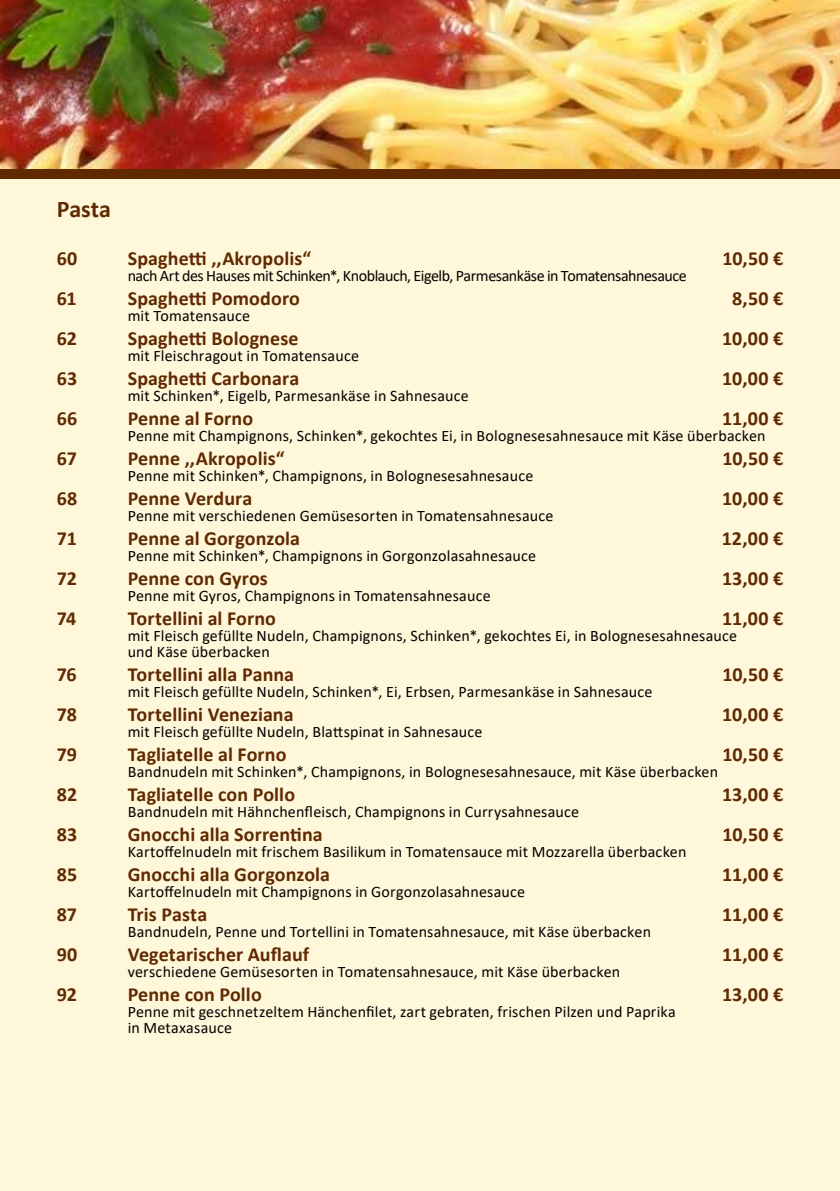
<style>
.page{position:relative;width:840px;height:1191px;background:#fff}
.page>*{position:absolute;margin:0;border:0;box-sizing:border-box;transform-origin:0 0}
.t1{font:700 24px "Calibri";color:#602900}
.t2{font:700 20px "Calibri";letter-spacing:.005em;color:#602900}
.t3{font:16px/16px "Calibri";letter-spacing:.01em;color:#000}
.t4{font:16px "Calibri";letter-spacing:-.03em;color:#000}
</style>
<div class="page">
<div style="left:0;top:0;width:839px;height:1191px;background:#fff7d9"></div>
<img style="left:0;top:0;width:839px;height:169px">
<div style="left:0;top:169px;width:839px;height:10px;background:#602900"></div>
<h1 class="t1" style="left:57px;top:192px;width:56px">Pasta</h1>
<p class="t2" style="left:57px;top:244px;width:22px">60</p>
<p class="t2" style="left:128px;top:244px;width:185px">Spaghetti ,,Akropolis“</p>
<p class="t2" style="left:722px;top:244px;width:62px">10,50 €</p>
<p class="t4" style="left:128px;top:264px;width:560px">nach Art des Hauses mit Schinken*, Knoblauch, Eigelb, Parmesankäse in Tomatensahnesauce</p>
<p class="t2" style="left:57px;top:284px;width:21px">61</p>
<p class="t2" style="left:128px;top:284px;width:174px">Spaghetti Pomodoro</p>
<p class="t2" style="left:731px;top:284px;width:53px">8,50 €</p>
<p class="t3" style="left:128px;top:307px;width:124px">mit Tomatensauce</p>
<p class="t2" style="left:57px;top:324px;width:22px">62</p>
<p class="t2" style="left:128px;top:324px;width:172px">Spaghetti Bolognese</p>
<p class="t2" style="left:721px;top:324px;width:62px">10,00 €</p>
<p class="t3" style="left:128px;top:347px;width:233px">mit Fleischragout in Tomatensauce</p>
<p class="t2" style="left:57px;top:364px;width:22px">63</p>
<p class="t2" style="left:128px;top:364px;width:173px">Spaghetti Carbonara</p>
<p class="t2" style="left:721px;top:364px;width:62px">10,00 €</p>
<p class="t3" style="left:128px;top:387px;width:342px">mit Schinken*, Eigelb, Parmesankäse in Sahnesauce</p>
<p class="t2" style="left:57px;top:404px;width:22px">66</p>
<p class="t2" style="left:128px;top:404px;width:127px">Penne al Forno</p>
<p class="t2" style="left:721px;top:404px;width:62px">11,00 €</p>
<p class="t3" style="left:128px;top:427px;width:639px">Penne mit Champignons, Schinken*, gekochtes Ei, in Bolognesesahnesauce mit Käse überbacken</p>
<p class="t2" style="left:57px;top:444px;width:22px">67</p>
<p class="t2" style="left:128px;top:444px;width:158px">Penne ,,Akropolis“</p>
<p class="t2" style="left:722px;top:444px;width:62px">10,50 €</p>
<p class="t3" style="left:128px;top:467px;width:407px">Penne mit Schinken*, Champignons, in Bolognesesahnesauce</p>
<p class="t2" style="left:57px;top:484px;width:22px">68</p>
<p class="t2" style="left:128px;top:484px;width:126px">Penne Verdura</p>
<p class="t2" style="left:721px;top:484px;width:62px">10,00 €</p>
<p class="t3" style="left:128px;top:507px;width:427px">Penne mit verschiedenen Gemüsesorten in Tomatensahnesauce</p>
<p class="t2" style="left:57px;top:524px;width:22px">71</p>
<p class="t2" style="left:128px;top:524px;width:174px">Penne al Gorgonzola</p>
<p class="t2" style="left:721px;top:524px;width:63px">12,00 €</p>
<p class="t3" style="left:128px;top:547px;width:409px">Penne mit Schinken*, Champignons in Gorgonzolasahnesauce</p>
<p class="t2" style="left:57px;top:564px;width:22px">72</p>
<p class="t2" style="left:128px;top:564px;width:142px">Penne con Gyros</p>
<p class="t2" style="left:721px;top:564px;width:63px">13,00 €</p>
<p class="t3" style="left:128px;top:587px;width:364px">Penne mit Gyros, Champignons in Tomatensahnesauce</p>
<p class="t2" style="left:57px;top:604px;width:21px">74</p>
<p class="t2" style="left:128px;top:604px;width:150px">Tortellini al Forno</p>
<p class="t2" style="left:721px;top:604px;width:62px">11,00 €</p>
<p class="t3" style="left:128px;top:627px;width:610px">mit Fleisch gefüllte Nudeln, Champignons, Schinken*, gekochtes Ei, in Bolognesesahnesauce und Käse überbacken</p>
<p class="t2" style="left:57px;top:660px;width:21px">76</p>
<p class="t2" style="left:128px;top:660px;width:168px">Tortellini alla Panna</p>
<p class="t2" style="left:722px;top:660px;width:62px">10,50 €</p>
<p class="t3" style="left:128px;top:683px;width:526px">mit Fleisch gefüllte Nudeln, Schinken*, Ei, Erbsen, Parmesankäse in Sahnesauce</p>
<p class="t2" style="left:57px;top:700px;width:22px">78</p>
<p class="t2" style="left:128px;top:700px;width:167px">Tortellini Veneziana</p>
<p class="t2" style="left:721px;top:700px;width:62px">10,00 €</p>
<p class="t3" style="left:128px;top:723px;width:356px">mit Fleisch gefüllte Nudeln, Blattspinat in Sahnesauce</p>
<p class="t2" style="left:57px;top:740px;width:22px">79</p>
<p class="t2" style="left:128px;top:740px;width:160px">Tagliatelle al Forno</p>
<p class="t2" style="left:722px;top:740px;width:62px">10,50 €</p>
<p class="t3" style="left:128px;top:763px;width:591px">Bandnudeln mit Schinken*, Champignons, in Bolognesesahnesauce, mit Käse überbacken</p>
<p class="t2" style="left:57px;top:780px;width:22px">82</p>
<p class="t2" style="left:128px;top:780px;width:169px">Tagliatelle con Pollo</p>
<p class="t2" style="left:721px;top:780px;width:63px">13,00 €</p>
<p class="t3" style="left:128px;top:803px;width:453px">Bandnudeln mit Hähnchenfleisch, Champignons in Currysahnesauce</p>
<p class="t2" style="left:57px;top:820px;width:22px">83</p>
<p class="t2" style="left:128px;top:820px;width:196px">Gnocchi alla Sorrentina</p>
<p class="t2" style="left:722px;top:820px;width:62px">10,50 €</p>
<p class="t3" style="left:128px;top:843px;width:560px">Kartoffelnudeln mit frischem Basilikum in Tomatensauce mit Mozzarella überbacken</p>
<p class="t2" style="left:57px;top:860px;width:22px">85</p>
<p class="t2" style="left:128px;top:860px;width:204px">Gnocchi alla Gorgonzola</p>
<p class="t2" style="left:721px;top:860px;width:62px">11,00 €</p>
<p class="t3" style="left:128px;top:883px;width:398px">Kartoffelnudeln mit Champignons in Gorgonzolasahnesauce</p>
<p class="t2" style="left:57px;top:900px;width:22px">87</p>
<p class="t2" style="left:128px;top:900px;width:81px">Tris Pasta</p>
<p class="t2" style="left:721px;top:900px;width:62px">11,00 €</p>
<p class="t3" style="left:128px;top:923px;width:524px">Bandnudeln, Penne und Tortellini in Tomatensahnesauce, mit Käse überbacken</p>
<p class="t2" style="left:57px;top:940px;width:22px">90</p>
<p class="t2" style="left:128px;top:940px;width:183px">Vegetarischer Auflauf</p>
<p class="t2" style="left:721px;top:940px;width:62px">11,00 €</p>
<p class="t3" style="left:128px;top:963px;width:493px">verschiedene Gemüsesorten in Tomatensahnesauce, mit Käse überbacken</p>
<p class="t2" style="left:57px;top:980px;width:22px">92</p>
<p class="t2" style="left:128px;top:980px;width:135px">Penne con Pollo</p>
<p class="t2" style="left:721px;top:980px;width:63px">13,00 €</p>
<p class="t3" style="left:128px;top:1003px;width:549px">Penne mit geschnetzeltem Hänchenfilet, zart gebraten, frischen Pilzen und Paprika in Metaxasauce</p>
</div>
